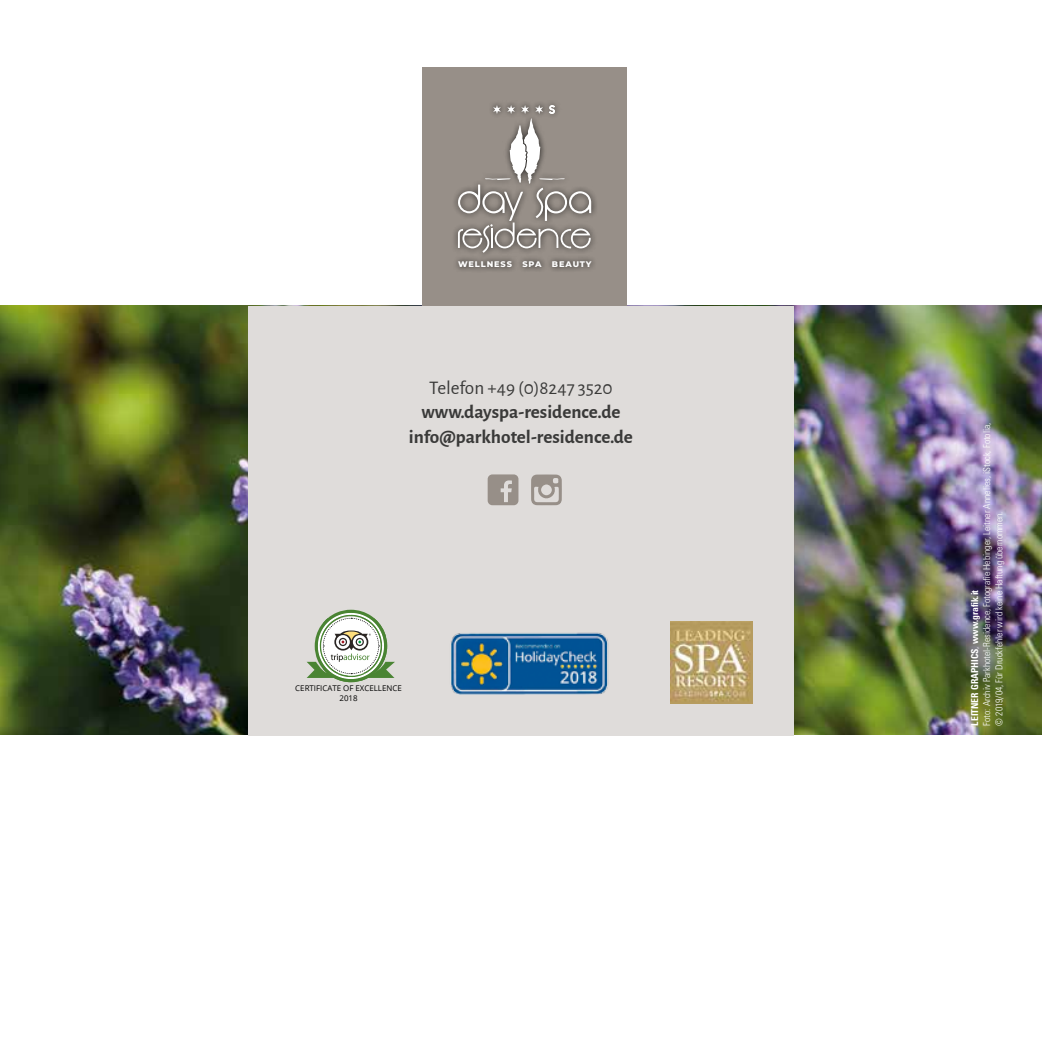
<style>
.page{position:relative;width:1042px;height:1042px;background:#fff}
.page>*{position:absolute;margin:0;border:0;box-sizing:border-box;transform-origin:0 0}
.t1{font:700 19.25px/24.5px "Alegreya Sans";color:#3a3a39;text-align:center}
.t2{font:19.25px "Alegreya Sans";color:#3a3a39}
.t3{font:300 condensed 9.62px/12.2px "Univers";color:#fff}
.t4{font:800 8.22px "Montserrat";letter-spacing:.11em;color:#fff}
.t5{font:7.88px/9.5px "Open Sans";color:#000;text-align:center}
.s1{font-weight:700}
</style>
<div class="page">
<img style="left:0;top:306px;width:1042px;height:429px">
<div style="left:248px;top:306px;width:546px;height:429px;background:#dfdcda"></div>
<div style="left:423px;top:67px;width:204px;height:239px;background:#978f88"></div>
<svg style="left:307px;top:610px;width:88px;height:72px"></svg>
<img style="left:451px;top:632px;width:158px;height:63px">
<img style="left:670px;top:621px;width:82px;height:82px">
<svg style="left:531px;top:474px;width:31px;height:31px"></svg>
<svg style="left:488px;top:474px;width:30px;height:31px"></svg>
<div style="left:451px;top:99px;width:147px;height:174px;background:#000;opacity:.75"></div>
<svg style="left:458px;top:105px;width:133px;height:148px"></svg>
<p class="t4" style="left:458px;top:258px;width:55px">WELLNESS</p>
<p class="t4" style="left:522px;top:258px;width:21px">SPA</p>
<p class="t4" style="left:552px;top:258px;width:41px">BEAUTY</p>
<h1 class="t2" style="left:429px;top:375px;width:185px">Telefon +49 (0)8247 3520</h1>
<h1 class="t1" style="left:409px;top:399px;width:226px">www.dayspa-residence.de info@parkhotel-residence.de</h1>
<p class="t5" style="left:295px;top:683px;width:108px">CERTIFICATE OF EXCELLENCE<br>2018</p>
<p class="t3" style="left:968px;top:725px;width:304px;rotate:-90deg"><span class="s1">LEITNER GRAPHICS</span>, <span class="s1">www.grafik.it<br></span>Foto: Archiv Parkhotel-Residence, Fotografie Hebinger, Leitner Annelies, iStock, Fotolia, © 2019/04, Für Druckfehler wird keine Haftung übernommen.</p>
</div>
